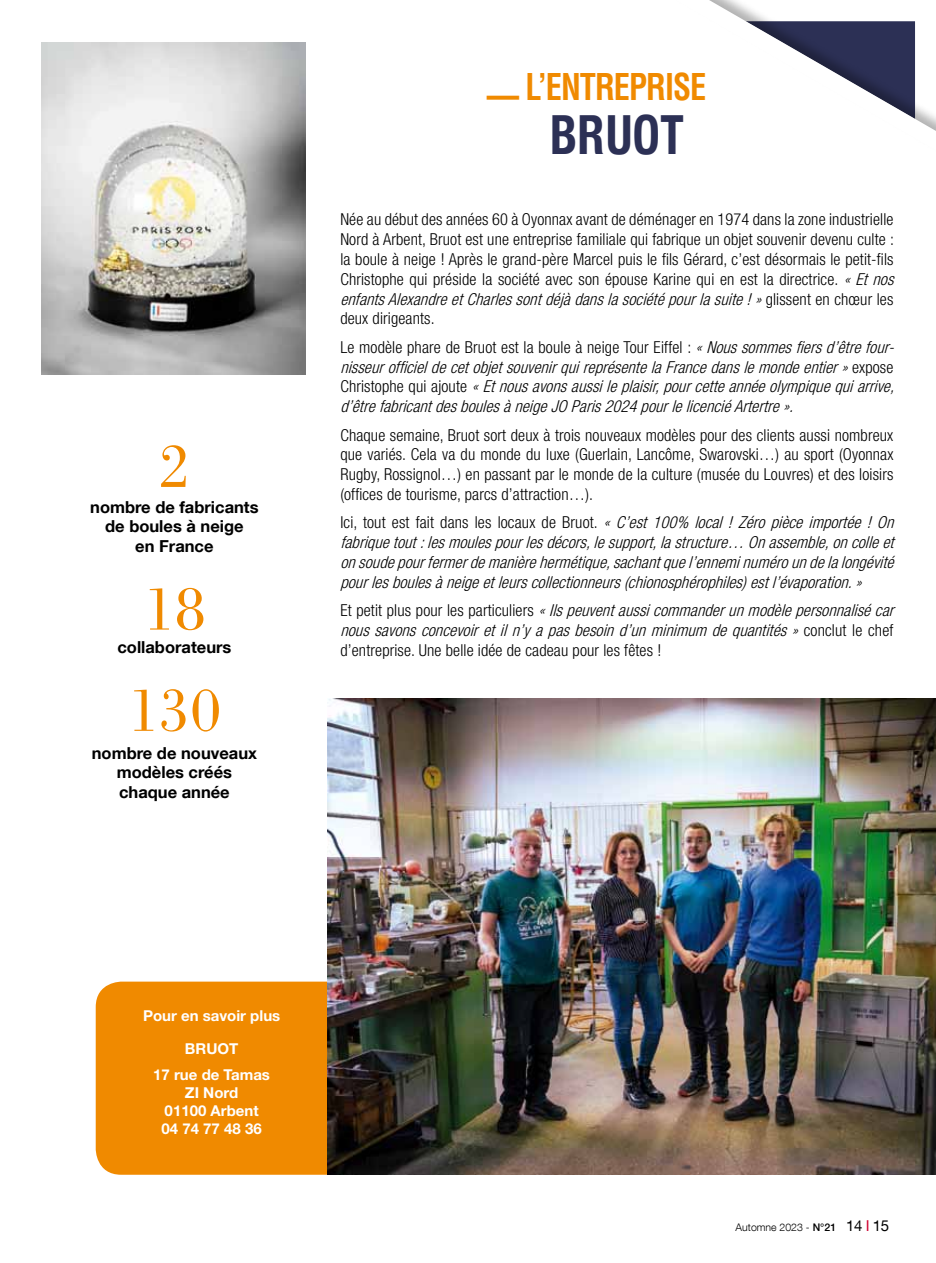
<style>
.page{position:relative;width:936px;height:1263px;background:#fff}
.page>*{position:absolute;margin:0;border:0;box-sizing:border-box;transform-origin:0 0}
.t1{font:300 60px "Bodoni BE";color:#f08a00}
.t2{font:700 condensed 54px "Helvetica Neue";letter-spacing:.01em;color:#2c3055;scale:.9 1}
.t3{font:700 condensed 36px "Helvetica";letter-spacing:-.03em;color:#f08a00;scale:.9 1}
.t4{font:italic 300 condensed 16.5px/19.8px "Helvetica Neue LT Com";color:#000}
.t5{font:300 condensed 16.5px/19.8px "Helvetica Neue LT Com";letter-spacing:.01em;color:#000}
.t6{font:700 16.5px/19.5px "Helvetica Neue LT Com";color:#000;text-align:center}
.t7{font:700 15px/18px "Helvetica Neue";color:#fff;text-align:center}
.t8{font:300 10.5px "Helvetica Neue LT Com";color:#000}
.s1{font-style:italic}
.s2{font-style:normal}
.s3{font-weight:500}
.s4{font-weight:400;font-size:15px}
.s5{font-weight:400;font-size:15px;color:#cf0332}
</style>
<div class="page">
<div style="left:96px;top:981px;width:565px;height:194px;background:#f08a00;border-radius:26px"></div>
<svg style="left:709px;top:0;width:226px;height:130px"></svg>
<img style="left:41px;top:43px;width:264px;height:331px">
<img style="left:327px;top:698px;width:608px;height:477px">
<h1 class="t1" style="left:159px;top:432px;width:33px">2</h1>
<p class="t6" style="left:90px;top:497px;width:170px">nombre de fabricants de boules à neige<br>en France</p>
<h1 class="t1" style="left:143px;top:575px;width:64px">18</h1>
<p class="t6" style="left:117px;top:637px;width:115px">collaborateurs</p>
<h1 class="t1" style="left:127px;top:676px;width:95px">130</h1>
<p class="t6" style="left:92px;top:743px;width:167px">nombre de nouveaux modèles créés chaque année</p>
<h3 class="t3" style="left:487px;top:64px;width:245px">— L’ENTREPRISE</h3>
<h2 class="t2" style="left:550px;top:102px;width:140px">BRUOT</h2>
<p class="t5" style="left:340px;top:210px;width:559px">Née au début des années 60 à Oyonnax avant de déménager en 1974 dans la zone industrielle Nord à Arbent, Bruot est une entreprise familiale qui fabrique un objet souvenir devenu culte : la boule à neige ! Après le grand-père Marcel puis le fils Gérard, c’est désormais le petit-fils Christophe qui préside la société avec son épouse Karine qui en est la directrice. <span class="s1">«Etnos enfantsAlexandreetCharlessontdéjàdanslasociétépourlasuite!»</span>g l i s s e n t e n c h œ u r l e s deux dirigeants.</p>
<p class="t4" style="left:340px;top:337px;width:560px"><span class="s2">Le modèle phare de Bruot est la boule à neige Tour Eiffel :</span> «Noussommesfiersd’êtrefour&shy;nisseurofficieldecetobjetsouvenirquireprésentelaFrancedanslemondeentier»<span class="s2">e x p o s e C h r i s t o p h e q u i a j o u t e</span> «Etnousavonsaussileplaisir,pourcetteannéeolympiquequiarrive, d’êtrefabricantdesboulesàneigeJO Paris2024pourlelicenciéArtertre».</p>
<p class="t5" style="left:340px;top:425px;width:554px;text-align:justify">Chaque semaine, Bruot sort deux à trois nouveaux modèles pour des clients aussi nombreux que variés. Cela va du monde du luxe (Guerlain, Lancôme, Swarovski…) au sport (Oyonnax Rugby, Rossignol…) en passant par le monde de la culture (musée du Louvres) et des loisirs (offices de tourisme, parcs d’attraction…).</p>
<p class="t4" style="left:340px;top:512px;width:559px;text-align:justify"><span class="s2">Ici, tout est fait dans les locaux de Bruot.</span> « C’est 100% local ! Zéro pièce importée ! On fabriquetout:lesmoulespourlesdécors,lesupport,lastructure… Onassemble,oncolleet onsoudepourfermerdemanièrehermétique,sachantquel’enneminuméroundelalongévité pourlesboulesàneigeetleurscollectionneurs(chionosphérophiles) estl’évaporation.»</p>
<p class="t4" style="left:340px;top:600px;width:559px"><span class="s2">E t p e t i t p l u s p o u r l e s p a r t i c u l i e r s</span> «Ilspeuventaussicommanderunmodèlepersonnalisécar noussavonsconcevoiretiln’yapasbesoind’unminimum dequantités»<span class="s2">c o n c l u t l e c h e f d’entreprise. Une belle idée de cadeau pour les fêtes !</span></p>
<p class="t7" style="left:143px;top:999px;width:139px;line-height:32.5px">Pour en savoir plus<br>BRUOT</p>
<p class="t7" style="left:153px;top:1065px;width:118px">17 rue de Tamas<br>ZI Nord<br>01100 Arbent<br>04 74 77 48 36</p>
<p class="t8" style="left:735px;top:1221px;width:155px">Automne 2023 - <span class="s3">N°21</span> <span class="s4">14</span> <span class="s5">I</span> <span class="s4">15</span></p>
</div>
